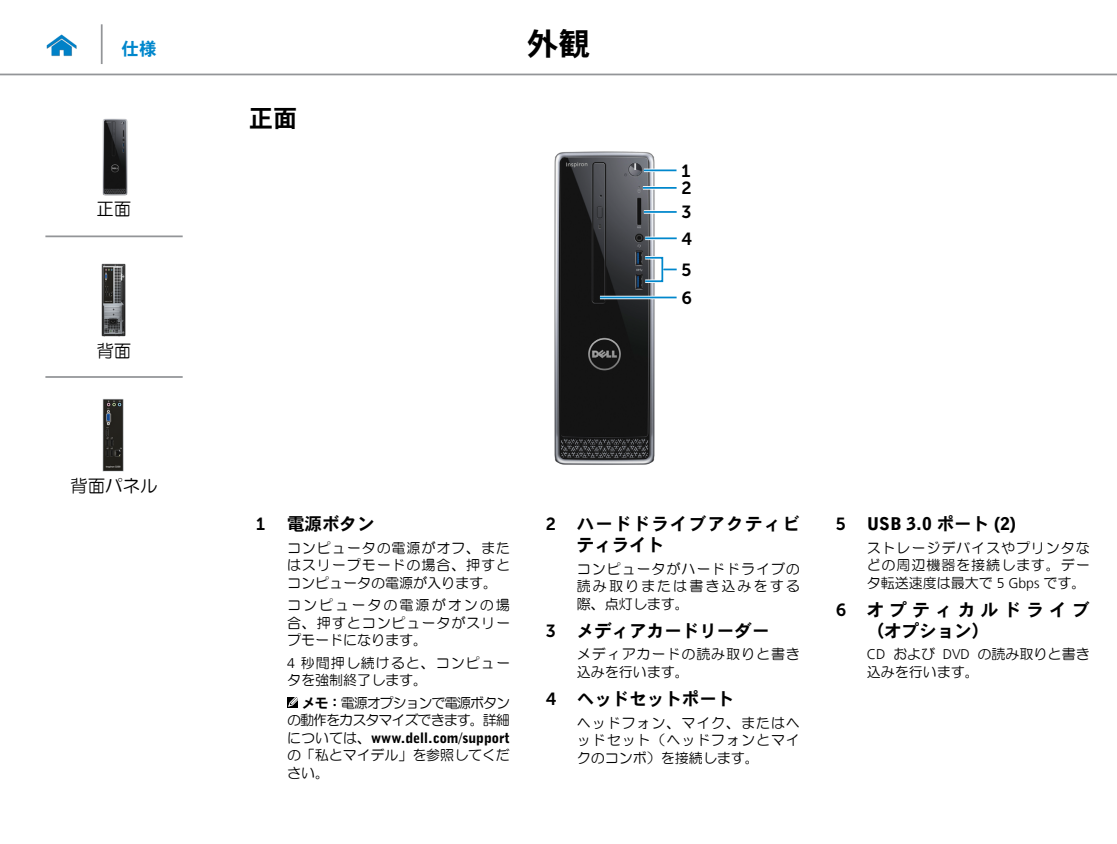
<style>
.page{position:relative;width:1117px;height:844px;background:#fff}
.page>*{position:absolute;margin:0;border:0;box-sizing:border-box;transform-origin:0 0}
.t1{font:31.5px "DFHS Gothic W7 WIN RKSJ H";color:#000}
.Head2{font:24.5px "DFHS Gothic W7 WIN RKSJ H";color:#000}
.Callout_Head{font:17.5px "DFHS Gothic W7 WIN RKSJ H";color:#000}
.Callout_Head-2{font:17.5px/21px "DFHS Gothic W7 WIN RKSJ H";letter-spacing:.065em;color:#000}
.Callout_Head-3{font:17.5px/21px "DFHS Gothic W7 WIN RKSJ H";letter-spacing:.305em;color:#000}
.Callout_Head-4{font:900 17.5px "Bell Gothic BT";color:#000}
.t2{font:17.5px "HG Maru Gothic MPRO";color:#000}
.Callout_Head-5{font:17.5px "Museo Sans For Dell 700";color:#000}
.Callout-L{font:17.5px "Museo Sans For Dell 700";color:#000}
.Hyperlink{font:17.5px "DFHS Gothic W7 WIN RKSJ H";color:#0087cc}
.Callout_description{font:14px/17.5px "HG Maru Gothic MPRO";letter-spacing:.065em;color:#000;text-align:justify}
.Callout_description-2{font:14px/17.5px "HG Maru Gothic MPRO";color:#000}
.s1{font-family:"Frutiger 45";font-weight:300}
.s2{font-family:"DFHS Gothic W7 WIN RKSJ H"}
.s3{font-family:"Bell Gothic BT";font-weight:900}
.s4{font-family:"DFHS Gothic W7 WIN RKSJ H";font-weight:400}
</style>
<div class="page">
<hr style="left:0;top:74px;width:1116px;height:1px;background:#939598">
<img style="left:46px;top:34px;width:31px;height:23px">
<svg style="left:287px;top:697px;width:11px;height:10px"></svg>
<svg style="left:288px;top:697px;width:10px;height:9px"></svg>
<img style="left:554px;top:151px;width:101px;height:314px">
<svg style="left:643px;top:168px;width:33px;height:4px"></svg>
<hr style="left:643px;top:169px;width:33px;height:2px;background:#0087cc">
<hr style="left:599px;top:296px;width:77px;height:3px;background:#fff">
<hr style="left:599px;top:296px;width:77px;height:2px;background:#0087cc">
<svg style="left:643px;top:210px;width:12px;height:4px"></svg>
<hr style="left:643px;top:211px;width:33px;height:2px;background:#0087cc">
<div style="left:643px;top:256px;width:21px;height:27px;border:4px solid #fff"></div>
<div style="left:644px;top:257px;width:19px;height:25px;border:2px solid #0087cc"></div>
<svg style="left:663px;top:267px;width:13px;height:4px"></svg>
<svg style="left:663px;top:268px;width:13px;height:2px"></svg>
<hr style="left:642px;top:186px;width:34px;height:3px;background:#fff">
<hr style="left:642px;top:187px;width:34px;height:2px;background:#0087cc">
<svg style="left:645px;top:236px;width:31px;height:4px"></svg>
<hr style="left:645px;top:237px;width:31px;height:2px;background:#0087cc">
<hr style="left:101px;top:24px;width:2px;height:40px;background:#939598">
<img style="left:102px;top:119px;width:26px;height:76px">
<img style="left:102px;top:263px;width:24px;height:73px">
<img style="left:102px;top:399px;width:22px;height:72px">
<hr style="left:45px;top:235px;width:138px;height:2px;background:#939598">
<hr style="left:45px;top:376px;width:138px;height:2px;background:#939598">
<p class="Hyperlink" style="left:122px;top:40px;width:36px">仕様</p>
<h1 class="t1" style="left:527px;top:28px;width:64px">外観</h1>
<p class="t2" style="left:96px;top:200px;width:36px">正面</p>
<p class="t2" style="left:96px;top:341px;width:36px">背面</p>
<p class="Head2" style="left:249px;top:105px;width:50px">正面</p>
<p class="Callout-L" style="left:681px;top:161px;width:10px">1</p>
<p class="Callout-L" style="left:681px;top:178px;width:12px">2</p>
<p class="Callout-L" style="left:681px;top:202px;width:12px">3</p>
<p class="Callout-L" style="left:681px;top:229px;width:12px">4</p>
<p class="Callout-L" style="left:681px;top:260px;width:11px">5</p>
<p class="Callout-L" style="left:681px;top:288px;width:12px">6</p>
<p class="t2" style="left:70px;top:476px;width:89px">背面パネル</p>
<p class="Callout_Head-5" style="left:256px;top:514px;width:10px">1</p>
<p class="Callout_Head" style="left:287px;top:515px;width:89px">電源ボタン</p>
<p class="Callout_description" style="left:287px;top:539px;width:224px">コンピュータの電源がオフ、またはスリープモードの場合、押すとコンピュータの電源が入ります。</p>
<p class="Callout_description" style="left:287px;top:596px;width:224px">コンピュータの電源がオンの場合、押すとコンピュータがスリープモードになります。</p>
<p class="Callout_description" style="left:287px;top:654px;width:224px"><span class="s1">4</span> 秒間押し続けると、コンピュータを強制終了します。</p>
<p class="Callout_description" style="left:287px;top:694px;width:224px;text-indent:15px"><span class="s2">メモ：</span>電源オプションで電源ボタンの動作をカスタマイズできます。詳細については、<span class="s3">www.dell.com/support</span>の「私とマイデル」を参照してください。</p>
<p class="Callout_Head-5" style="left:546px;top:514px;width:12px">2</p>
<p class="Callout_Head-2" style="left:576px;top:513px;width:224px">ハードドライブアクティビティライト</p>
<p class="Callout_description" style="left:576px;top:560px;width:224px">コンピュータがハードドライブの読み取りまたは書き込みをする際、点灯します。</p>
<p class="Callout_Head-5" style="left:546px;top:621px;width:12px">3</p>
<p class="Callout_Head" style="left:576px;top:621px;width:194px">メディアカードリーダー</p>
<p class="Callout_description" style="left:576px;top:645px;width:224px">メディアカードの読み取りと書き込みを行います。</p>
<p class="Callout_Head-5" style="left:546px;top:689px;width:12px">4</p>
<p class="Callout_Head" style="left:576px;top:689px;width:159px">ヘッドセットポート</p>
<p class="Callout_description" style="left:576px;top:713px;width:224px">ヘッドフォン、マイク、またはヘッドセット（ヘッドフォンとマイクのコンボ）を接続します。</p>
<p class="Callout_Head-5" style="left:835px;top:514px;width:11px">5</p>
<p class="Callout_Head-4" style="left:866px;top:513px;width:151px">USB 3.0 <span class="s4">ポート</span> (2)</p>
<p class="Callout_description" style="left:866px;top:539px;width:224px">ストレージデバイスやプリンタなどの周辺機器を接続します。データ転送速度は最大で <span class="s1">5 Gbps</span> です。</p>
<p class="Callout_Head-5" style="left:835px;top:600px;width:12px">6</p>
<p class="Callout_Head-3" style="left:866px;top:599px;width:224px">オプティカルドライブ（オプション）</p>
<p class="Callout_description-2" style="left:866px;top:645px;width:224px"><span class="s1">CD</span> および <span class="s1">DVD</span> の読み取りと書き込みを行います。</p>
</div>
